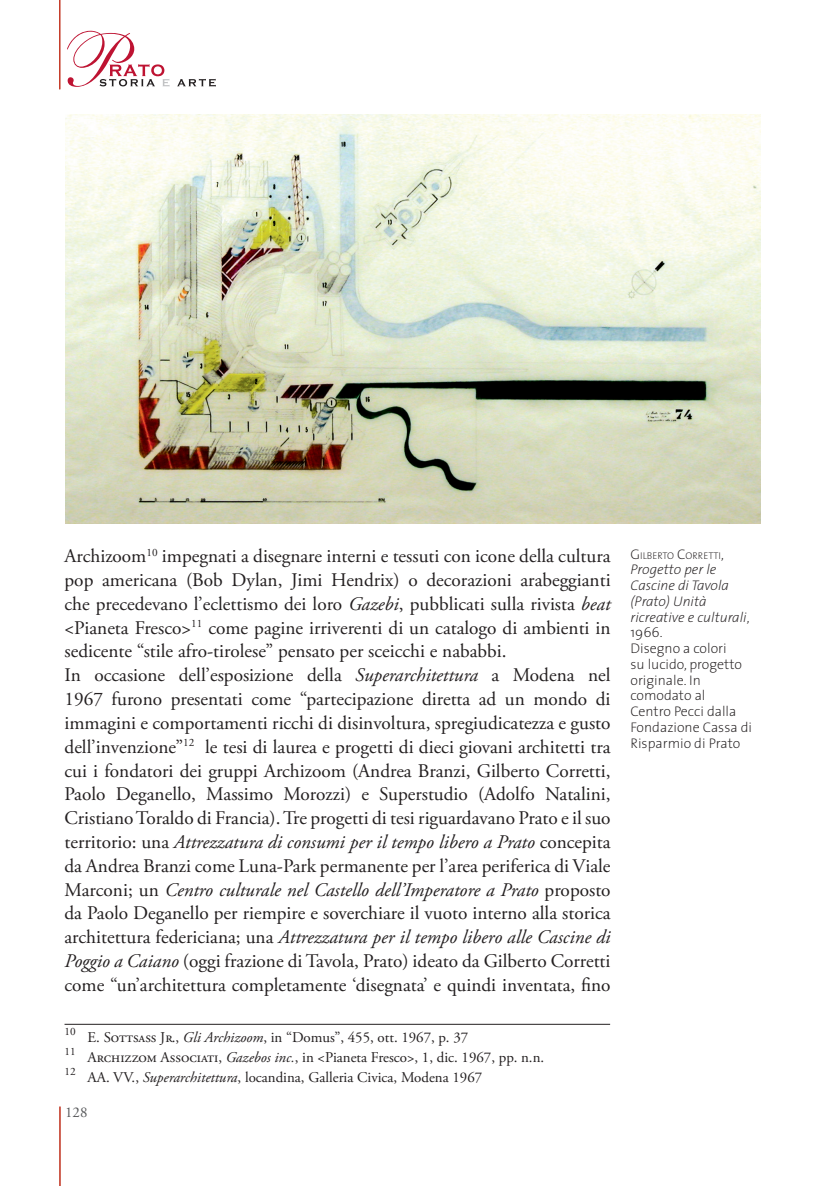
<style>
.page{position:relative;width:839px;height:1186px;background:#fff}
.page>*{position:absolute;margin:0;border:0;box-sizing:border-box;transform-origin:0 0}
.t1{font:19.25px/23.8px "Adobe Garamond Pro";letter-spacing:-.01em;color:#231f20}
.t2{font:14.88px/19.9px "Adobe Garamond Pro";color:#231f20}
.t3{font:14.88px "Adobe Garamond Pro";color:#57585a}
.t4{font:200 14px/15.8px "The Sans";color:#231f20}
.t5{font:200 9.8px "The Sans";color:#231f20}
.s1{font-style:italic}
.s2{font-size:14px}
</style>
<div class="page">
<svg style="left:177px;top:79px;width:39px;height:8px"></svg>
<svg style="left:67px;top:31px;width:102px;height:56px"></svg>
<hr style="left:59px;top:0;width:1px;height:89px;background:#c02d19">
<hr style="left:60px;top:1106px;width:1px;height:80px;background:#c02d19">
<hr style="left:64px;top:1024px;width:546px;height:1px;background:#231f20">
<img style="left:66px;top:114px;width:694px;height:409px">
<p class="t1" style="left:64px;top:545px;width:547px">Archizoom<sup>10</sup> impegnati a disegnare interni e tessuti con icone della cultura pop americana (Bob Dylan, Jimi Hendrix) o decorazioni arabeggianti che precedevano l’eclettismo dei loro <span class="s1">Gazebi</span>, pubblicati sulla rivista <span class="s1">beat </span>&lt;Pianeta Fresco&gt;<sup>11</sup> come pagine irriverenti di un catalogo di ambienti in sedicente “stile afro-tirolese” pensato per sceicchi e nababbi.<br>In occasione dell’esposizione della <span class="s1">Superarchitettura</span> a Modena nel 1967 furono presentati come “partecipazione diretta ad un mondo di immagini e comportamenti ricchi di disinvoltura, spregiudicatezza e gusto dell’invenzione”<sup>12</sup> le tesi di laurea e progetti di dieci giovani architetti tra cui i fondatori dei gruppi Archizoom (Andrea Branzi, Gilberto Corretti, Paolo Deganello, Massimo Morozzi) e Superstudio (Adolfo Natalini, Cristiano Toraldo di Francia). Tre progetti di tesi riguardavano Prato e il suo territorio: una <span class="s1">Attrezzatura di consumi per il tempo libero a Prato</span> concepita da Andrea Branzi come Luna-Park permanente per l’area periferica di Viale Marconi; un <span class="s1">Centro culturale nel Castello dell’Imperatore a Prato</span> proposto da Paolo Deganello per riempire e soverchiare il vuoto interno alla storica architettura federiciana; una <span class="s1">Attrezzatura per il tempo libero alle Cascine di Poggio a Caiano</span> (oggi frazione di Tavola, Prato) ideato da Gilberto Corretti come “un’architettura completamente ‘disegnata’ e quindi inventata, fino</p>
<p class="t2" style="left:64px;top:1027px;width:481px"><sup>10</sup> E. Sottsass Jr., <span class="s1">Gli Archizoom</span>, in “Domus”, 455, ott. 1967, p. 37<br><sup>11</sup> Archizzom Associati, <span class="s1">Gazebos inc.</span>, in &lt;Pianeta Fresco&gt;, 1, dic. 1967, pp. n.n.<br><sup>12</sup> AA. VV., <span class="s1">Superarchitettura</span>, locandina, Galleria Civica, Modena 1967</p>
<p class="t3" style="left:65px;top:1103px;width:24px">128</p>
<p class="t5" style="left:630px;top:547px;width:95px"><span class="s2">G</span> ILBERTO <span class="s2">C</span>ORRETTI<span class="s2">,</span></p>
<p class="t4" style="left:630px;top:561px;width:123px"><span class="s1">Progetto per le<br>Cascine di Tavola (Prato) Unità ricreative e culturali</span>,<br>1966.<br>Disegno a colori<br>su lucido, progetto originale. In comodato al<br>Centro Pecci dalla<br>Fondazione Cassa di<br>Risparmio di Prato</p>
</div>
